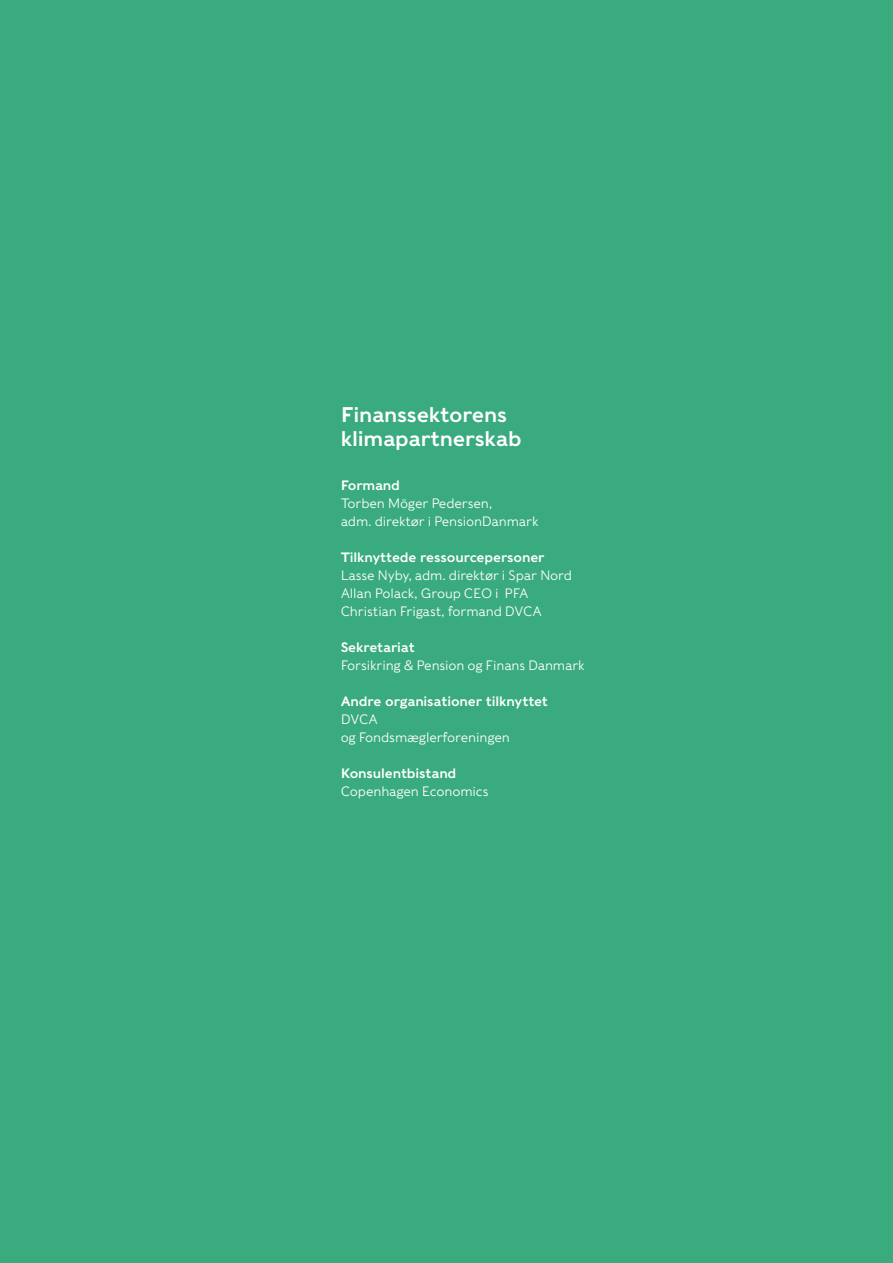
<style>
.page{position:relative;width:893px;height:1263px;background:#39ab7f}
.page>*{position:absolute;margin:0;border:0;box-sizing:border-box;transform-origin:0 0}
.t1{font:21px/24px "Caslons Egyptian";letter-spacing:-.01em;color:#fff}
.t2{font:300 13.5px/18px "Caslons Egyptian";letter-spacing:-.01em;color:#fff}
.t3{font:13.5px "Caslons Egyptian";letter-spacing:-.01em;color:#fff}
</style>
<div class="page">
<h1 class="t1" style="left:341px;top:402px;width:182px">Finanssektorens klimapartnerskab</h1>
<p class="t3" style="left:341px;top:477px;width:61px">Formand</p>
<p class="t2" style="left:341px;top:494px;width:199px">Torben Möger Pedersen,<br>adm. direktør i PensionDanmark</p>
<p class="t3" style="left:341px;top:549px;width:205px">Tilknyttede ressourcepersoner</p>
<p class="t2" style="left:341px;top:566px;width:233px">Lasse Nyby, adm. direktør i Spar Nord<br>Allan Polack, Group CEO i PFA<br>Christian Frigast, formand DVCA</p>
<p class="t3" style="left:341px;top:639px;width:76px">Sekretariat</p>
<p class="t2" style="left:341px;top:656px;width:246px">Forsikring &amp; Pension og Finans Danmark</p>
<p class="t3" style="left:341px;top:693px;width:209px">Andre organisationer tilknyttet</p>
<p class="t2" style="left:341px;top:710px;width:171px">DVCA<br>og Fondsmæglerforeningen</p>
<p class="t3" style="left:341px;top:765px;width:117px">Konsulentbistand</p>
<p class="t2" style="left:341px;top:782px;width:149px">Copenhagen Economics</p>
</div>
